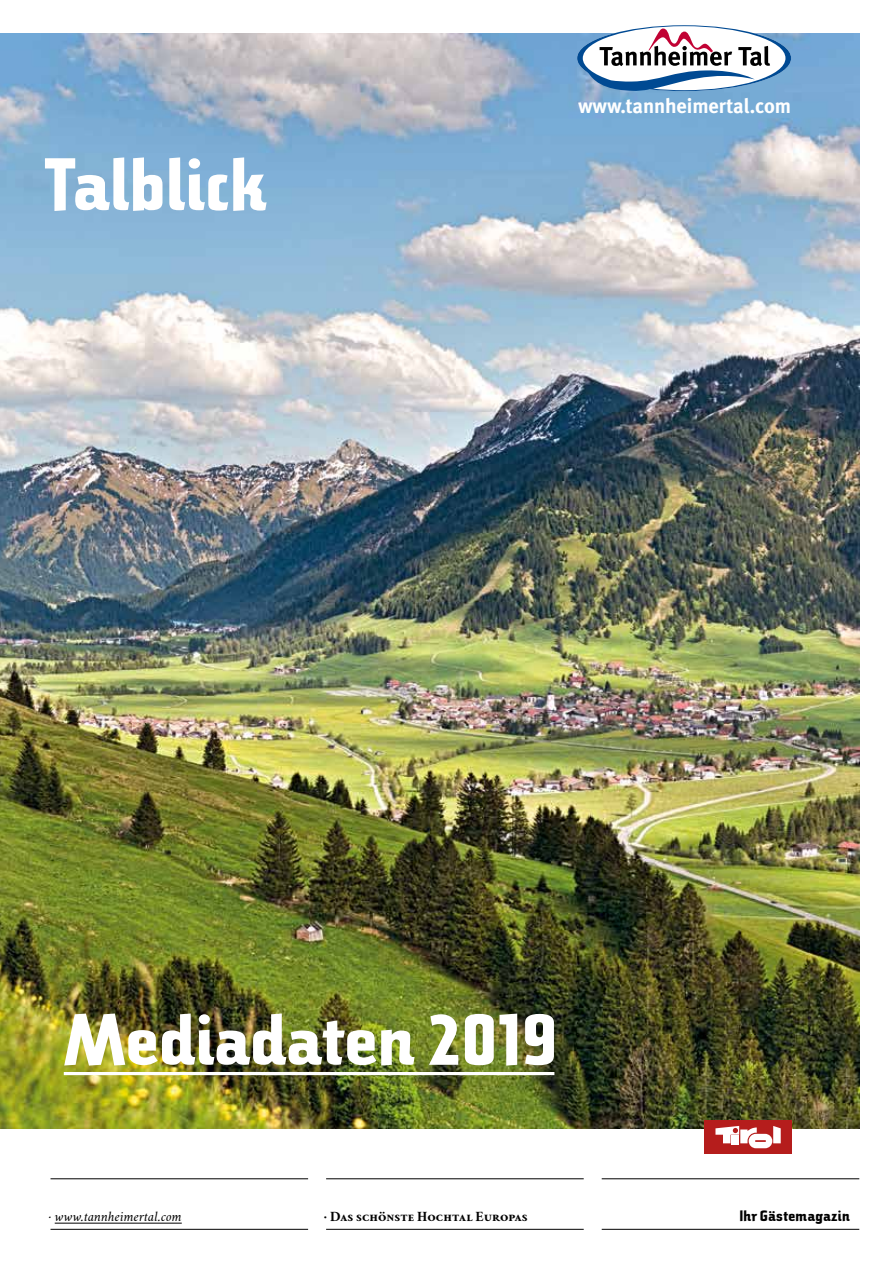
<style>
.page{position:relative;width:893px;height:1263px;background:#fff}
.page>*{position:absolute;margin:0;border:0;box-sizing:border-box;transform-origin:0 0}
.t1{font:74.25px "TW Character Sans";color:#fff}
.t2{font:72.15px "TW Character Sans";color:#fff}
.t3{font:700 20.55px "Meta Plus";letter-spacing:-.005em;color:#fff}
.t4{font:15px "TW Character Sans";letter-spacing:.025em;color:#000}
.t5{font:700 14.25px "Crimson";color:#000}
.t6{font:italic 14.25px "Crimson";letter-spacing:.01em;color:#000}
</style>
<div class="page">
<img style="left:0;top:34px;width:859px;height:1094px">
<svg style="left:577px;top:25px;width:214px;height:66px"></svg>
<hr style="left:55px;top:1223px;width:127px;height:1px;background:#000">
<hr style="left:51px;top:1178px;width:257px;height:1px;background:#000">
<hr style="left:326px;top:1178px;width:258px;height:1px;background:#000">
<hr style="left:602px;top:1178px;width:257px;height:1px;background:#000">
<hr style="left:51px;top:1229px;width:257px;height:1px;background:#000">
<hr style="left:326px;top:1229px;width:258px;height:1px;background:#000">
<hr style="left:602px;top:1229px;width:257px;height:1px;background:#000">
<div style="left:704px;top:1120px;width:88px;height:33px;background:#b51d1c"></div>
<svg style="left:715px;top:1126px;width:66px;height:22px"></svg>
<hr style="left:64px;top:1072px;width:490px;height:3px;background:#fff">
<h1 class="t1" style="left:43px;top:138px;width:226px">Talblick</h1>
<h3 class="t3" style="left:578px;top:94px;width:215px">www.tannheimertal.com</h3>
<h2 class="t2" style="left:64px;top:994px;width:496px">Mediadaten 2019</h2>
<h2 class="t2" style="left:522px;top:994px;width:38px">6</h2>
<p class="t6" style="left:49px;top:1208px;width:135px">· www.tannheimertal.com</p>
<p class="t5" style="left:324px;top:1207px;width:205px">· Das schönste Hochtal Europas</p>
<p class="t4" style="left:739px;top:1206px;width:112px">Ihr Gästemagazin</p>
</div>
